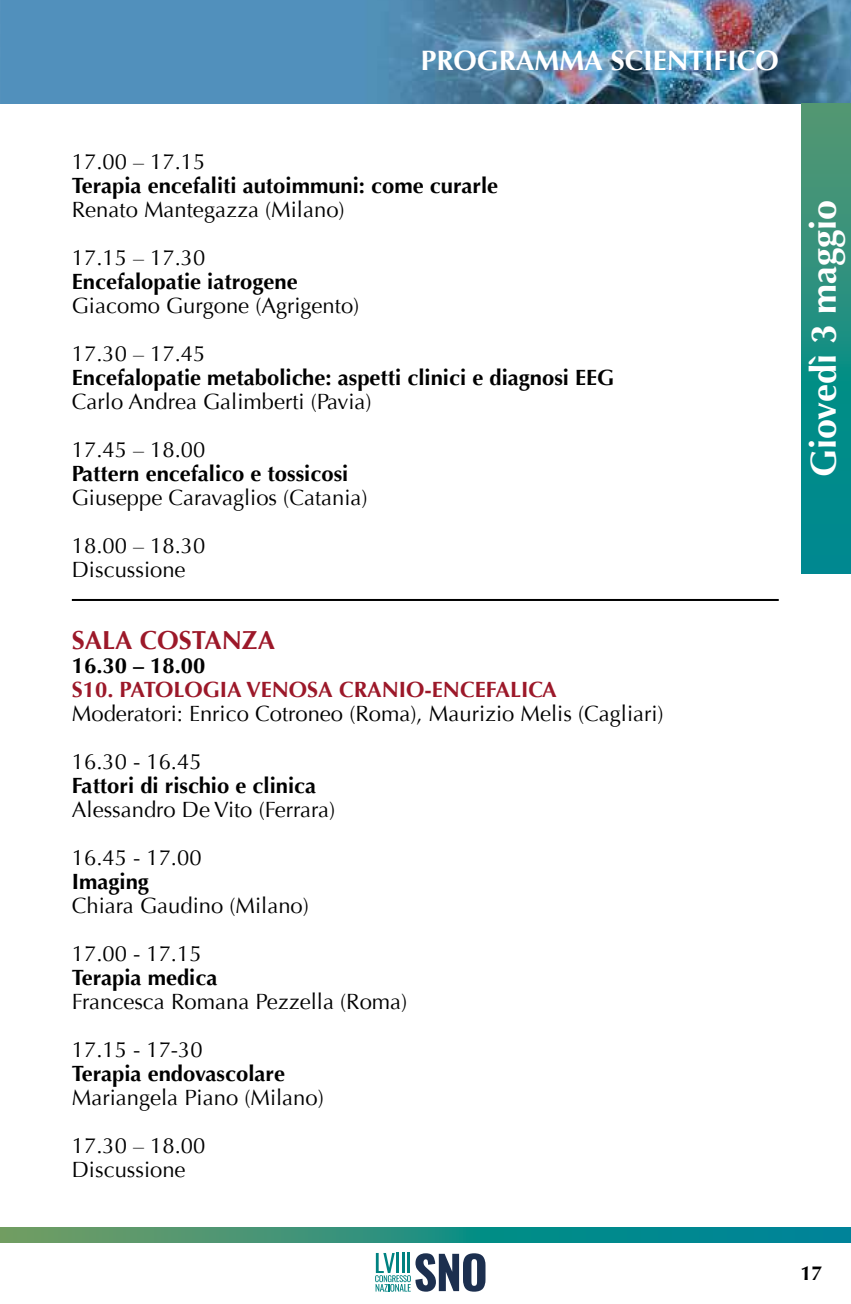
<style>
.page{position:relative;width:851px;height:1304px;background:#fff}
.page>*{position:absolute;margin:0;border:0;box-sizing:border-box;transform-origin:0 0}
.t1{font:700 36px "Optima";color:#fff}
.t2{font:700 32px "Optima";color:#fff}
.t3{font:700 28px "Optima";color:#fff}
.t4{font:700 26px "Optima";color:#9c1829}
.t5{font:22px/48px "Optima";color:#000}
.t6{font:700 22px "Optima";color:#000}
.t7{font:700 22px "Optima";color:#9c1829}
.t8{font:700 20px "Optima";color:#000}
</style>
<div class="page">
<svg style="left:0;top:1228px;width:850px;height:15px;background:#288f80"></svg>
<svg style="left:375px;top:1253px;width:110px;height:39px"></svg>
<img style="left:0;top:0;width:850px;height:104px">
<hr style="left:72px;top:599px;width:706px;height:2px;background:#000">
<svg style="left:801px;top:103px;width:49px;height:471px;background:#1e8f81"></svg>
<p class="t3" style="left:421px;top:44px;width:359px">PROGRAMMA SCIENTIFICO</p>
<p class="t5" style="left:72px;top:138px;width:135px">17.00 – 17.15</p>
<p class="t6" style="left:72px;top:173px;width:427px">Terapia encefaliti autoimmuni: come curarle</p>
<p class="t5" style="left:72px;top:186px;width:274px">Renato Mantegazza (Milano)<br>17.15 – 17.30</p>
<p class="t6" style="left:72px;top:269px;width:227px">Encefalopatie iatrogene</p>
<p class="t5" style="left:72px;top:282px;width:289px">Giacomo Gurgone (Agrigento)<br>17.30 – 17.45</p>
<p class="t6" style="left:72px;top:365px;width:544px">Encefalopatie metaboliche: aspetti clinici e diagnosi EEG</p>
<p class="t5" style="left:72px;top:378px;width:301px">Carlo Andrea Galimberti (Pavia)<br>17.45 – 18.00</p>
<p class="t6" style="left:72px;top:461px;width:278px">Pattern encefalico e tossicosi</p>
<p class="t5" style="left:72px;top:474px;width:297px">Giuseppe Caravaglios (Catania)<br>18.00 – 18.30</p>
<p class="t5" style="left:72px;top:546px;width:115px">Discussione</p>
<p class="t4" style="left:72px;top:625px;width:205px">SALA COSTANZA</p>
<p class="t6" style="left:72px;top:653px;width:135px">16.30 – 18.00</p>
<p class="t7" style="left:72px;top:677px;width:486px">S10. PATOLOGIA VENOSA CRANIO-ENCEFALICA</p>
<p class="t5" style="left:72px;top:690px;width:593px">Moderatori: Enrico Cotroneo (Roma), Maurizio Melis (Cagliari)<br>16.30 - 16.45</p>
<p class="t6" style="left:72px;top:773px;width:246px">Fattori di rischio e clinica</p>
<p class="t5" style="left:72px;top:786px;width:265px">Alessandro De Vito (Ferrara)<br>16.45 - 17.00</p>
<p class="t6" style="left:72px;top:869px;width:78px">Imaging</p>
<p class="t5" style="left:72px;top:882px;width:238px">Chiara Gaudino (Milano)<br>17.00 - 17.15</p>
<p class="t6" style="left:72px;top:965px;width:147px">Terapia medica</p>
<p class="t5" style="left:72px;top:978px;width:337px">Francesca Romana Pezzella (Roma)<br>17.15 - 17-30</p>
<p class="t6" style="left:72px;top:1061px;width:215px">Terapia endovascolare</p>
<p class="t5" style="left:72px;top:1074px;width:253px">Mariangela Piano (Milano)<br>17.30 – 18.00</p>
<p class="t5" style="left:72px;top:1146px;width:115px">Discussione</p>
<h1 class="t1" style="left:802px;top:477px;width:279px;rotate:-90deg">Giovedì 3 maggio</h1>
<h2 class="t2" style="left:804px;top:462px;width:248px;rotate:-90deg">Giovedì 3 maggio</h2>
<p class="t8" style="left:800px;top:1261px;width:24px">17</p>
</div>
